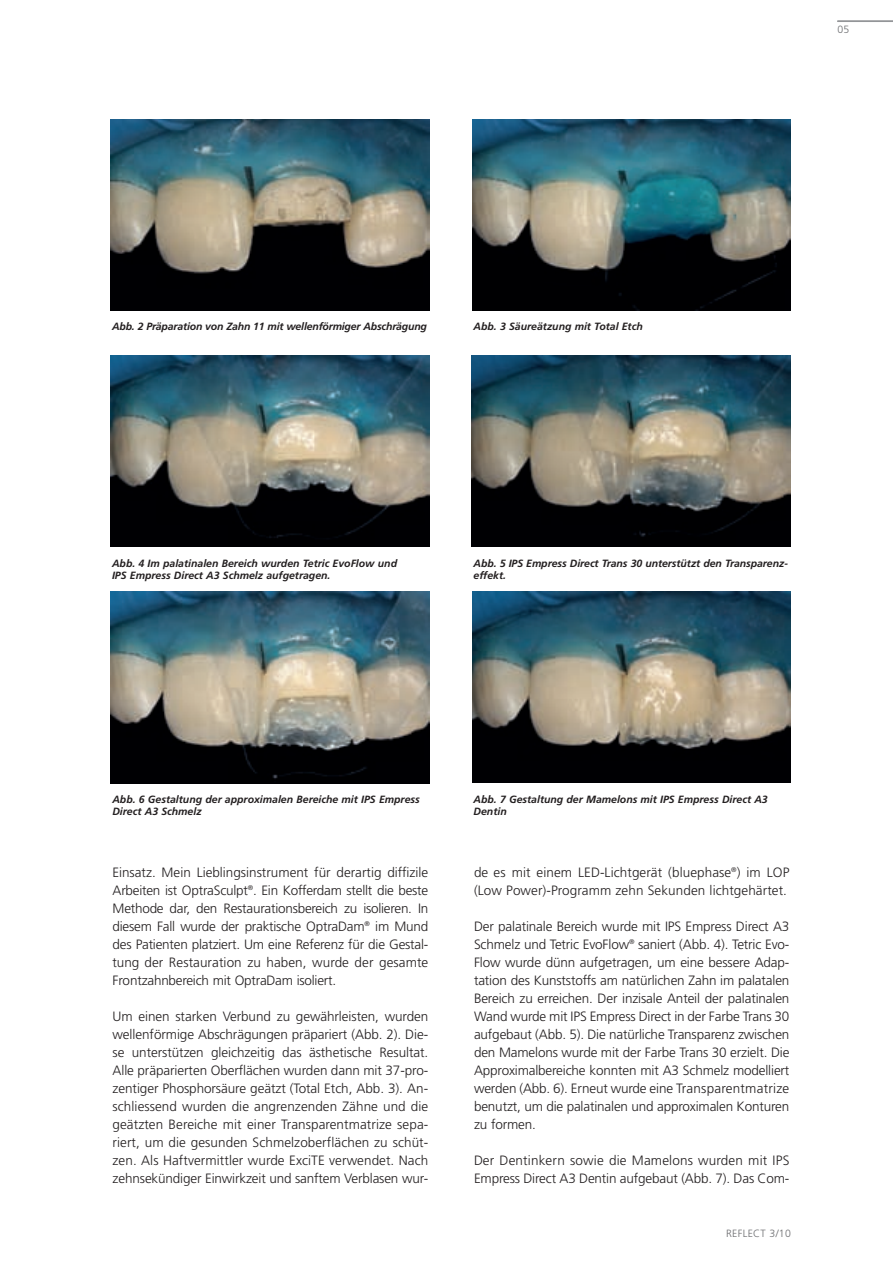
<style>
.page{position:relative;width:893px;height:1263px;background:#fff}
.page>*{position:absolute;margin:0;border:0;box-sizing:border-box;transform-origin:0 0}
.t1{font:300 13.5px/18px "Frutiger";letter-spacing:-.01em;color:#231f20;text-align:justify}
.t2{font:italic 700 10.5px/12px "Frutiger";color:#231f20}
.t3{font:300 10.5px "Frutiger";letter-spacing:.03em;color:#6c6d70}
</style>
<div class="page">
<hr style="left:837px;top:21px;width:56px;height:1px;background:#939598">
<img style="left:111px;top:119px;width:318px;height:191px">
<img style="left:472px;top:119px;width:319px;height:191px">
<img style="left:472px;top:355px;width:319px;height:192px">
<img style="left:472px;top:591px;width:319px;height:192px">
<img style="left:111px;top:592px;width:319px;height:191px">
<img style="left:111px;top:355px;width:318px;height:192px">
<p class="t3" style="left:837px;top:26px;width:13px">05</p>
<p class="t2" style="left:112px;top:321px;width:316px">Abb. 2 Präparation von Zahn 11 mit wellenförmiger Ab schrä gung</p>
<p class="t2" style="left:473px;top:321px;width:171px">Abb. 3 Säureätzung mit Total Etch</p>
<p class="t2" style="left:112px;top:558px;width:287px">Abb. 4 Im palatinalen Bereich wurden Tetric EvoFlow und<br>IPS Empress Direct A3 Schmelz aufgetragen.</p>
<p class="t2" style="left:473px;top:558px;width:316px">Abb. 5 IPS Empress Direct Trans 30 unterstützt den Trans parenz - effekt.</p>
<p class="t2" style="left:112px;top:794px;width:309px">Abb. 6 Gestaltung der approximalen Bereiche mit IPS Empress<br>Direct A3 Schmelz</p>
<p class="t1" style="left:113px;top:864px;width:317px">Einsatz. Mein Lieblingsinstrument für derartig diffizile Arbeiten ist OptraSculpt<sup>®</sup>. Ein Kofferdam stellt die beste Methode dar, den Restaurationsbereich zu isolieren. In diesem Fall wurde der praktische OptraDam<sup>®</sup> im Mund des Patienten platziert. Um eine Referenz für die Gestal - tung der Restauration zu haben, wurde der gesamte Front zahnbereich mit OptraDam isoliert.</p>
<p class="t1" style="left:113px;top:1008px;width:317px">Um einen starken Verbund zu gewährleisten, wurden wellenförmige Abschrägungen präpariert (Abb. 2). Die - se unterstützen gleichzeitig das ästhetische Resul tat.<br>Alle präparierten Oberflächen wurden dann mit 37-pro&shy;zentiger Phosphorsäure geätzt (Total Etch, Abb. 3). An - schliessend wurden die angrenzenden Zähne und die geätzten Be reiche mit einer Transparentmatrize sepa&shy;riert, um die gesunden Schmelzoberflächen zu schüt&shy;zen. Als Haft vermittler wurde ExciTE verwendet. Nach zehnsekündiger Einwirkzeit und sanftem Verblasen wur -</p>
<p class="t2" style="left:473px;top:794px;width:296px">Abb. 7 Gestaltung der Mamelons mit IPS Empress Direct A3<br>Dentin</p>
<p class="t1" style="left:474px;top:864px;width:317px">de es mit einem LED-Lichtgerät (bluephase<sup>®</sup>) im LOP (Low Power)-Programm zehn Sekunden lichtgehärtet.</p>
<p class="t1" style="left:474px;top:918px;width:317px">Der palatinale Bereich wurde mit IPS Empress Direct A3<br>Schmelz und Tetric EvoFlow<sup>®</sup> saniert (Abb. 4). Tetric Evo - Flow wurde dünn aufgetragen, um eine bessere Adap - tation des Kunststoffs am natürlichen Zahn im palatalen Bereich zu erreichen. Der inzisale Anteil der palatinalen Wand wurde mit IPS Empress Direct in der Farbe Trans 30 aufgebaut (Abb. 5). Die natürliche Transparenz zwischen den Mamelons wurde mit der Farbe Trans 30 erzielt. Die Approximalbereiche konnten mit A3 Schmelz modelliert werden (Abb. 6). Erneut wurde eine Transparentmatrize be nutzt, um die palatinalen und approximalen Konturen zu formen.</p>
<p class="t1" style="left:474px;top:1152px;width:317px">Der Dentinkern sowie die Mamelons wurden mit IPS<br>Empress Direct A3 Dentin aufgebaut (Abb. 7). Das Com-</p>
<p class="t3" style="left:726px;top:1229px;width:66px">REFLECT 3/10</p>
</div>
